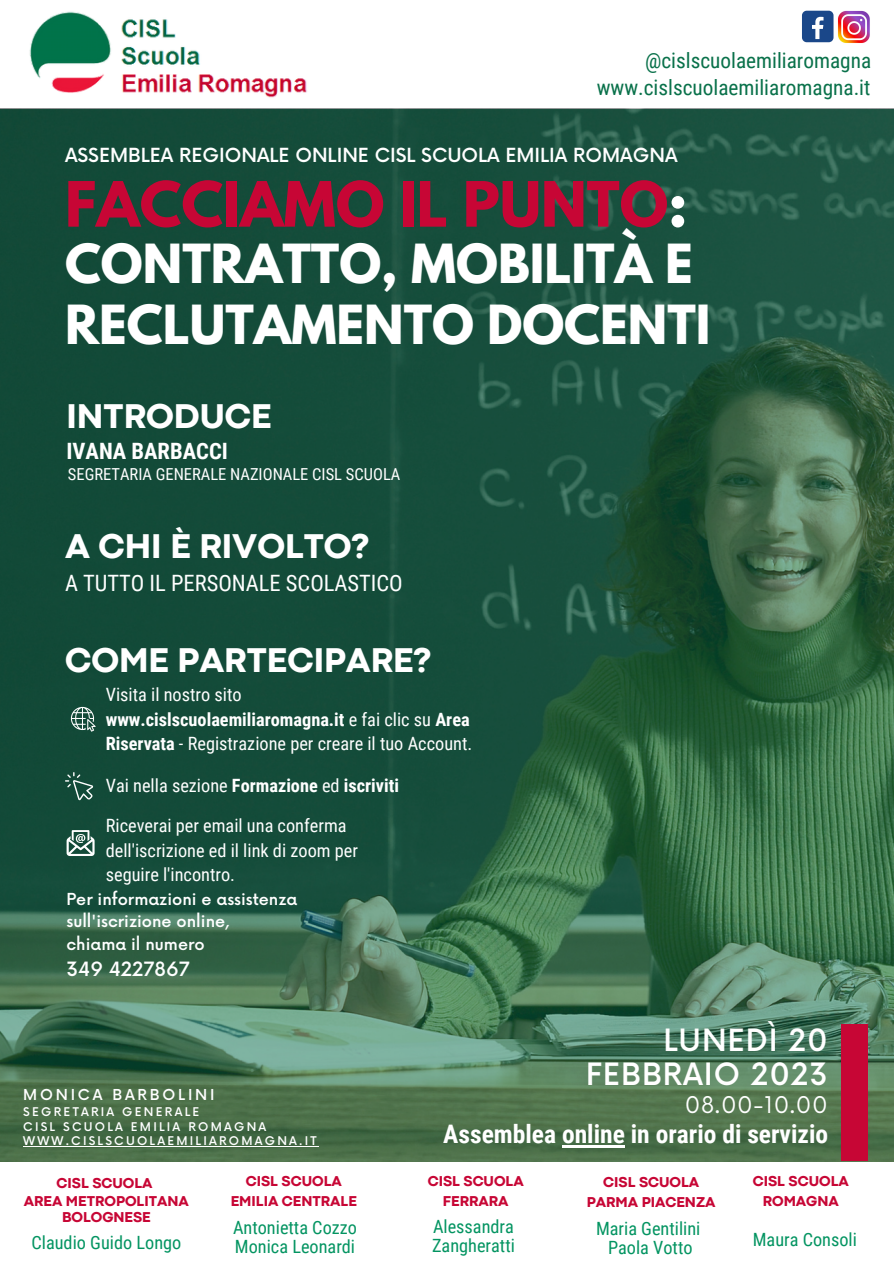
<style>
.page{position:relative;width:894px;height:1264px;background:#fff}
.page>*{position:absolute;margin:0;border:0;box-sizing:border-box;transform-origin:0 0}
.t1{font:700 55.35px "League Spartan";color:#c70635}
.t2{font:700 47.7px/60.8px "League Spartan";color:#fff}
.t3{font:800 35.85px "Codec Pro";color:#fff}
.t4{font:500 29.85px/33.8px "Now";letter-spacing:.03em;color:#fff;text-align:right}
.t5{font:700 25.5px "Roboto Condensed";color:#fff}
.t6{font:22.5px "Roboto Condensed";color:#fff}
.t7{font:700 22.5px "Roboto Condensed";color:#fff}
.t8{font:22.35px "Now";letter-spacing:.03em;color:#fff}
.t9{font:21.3px/27.3px "Roboto Condensed";color:#09714a;text-align:right}
.t10{font:500 19.2px "Now";color:#fff}
.t11{font:500 18.9px "Now";color:#fff}
.t12{font:18.3px/24.8px "Roboto Condensed";color:#fff}
.t13{font:18.3px/19.2px "Roboto Condensed";color:#039461}
.t14{font:16.5px "Roboto Condensed";color:#fff}
.t15{font:500 16.2px/22.5px "Now";color:#fff}
.t16{font:800 14.85px/20.2px "Codec Pro";color:#c70635;text-align:center}
.t17{font:500 14.7px "Now";letter-spacing:.19em;color:#fff}
.t18{font:500 11.7px/14.7px "Now";letter-spacing:.19em;color:#fff}
.s1{color:#fff}
.s2{font-weight:700}
</style>
<div class="page">
<img style="left:833px;top:10px;width:37px;height:33px">
<div style="left:801px;top:11px;width:32px;height:31px;background:#1a4789;border-radius:5px"></div>
<svg style="left:812px;top:17px;width:11px;height:22px"></svg>
<img style="left:29px;top:11px;width:278px;height:87px">
<img style="left:0;top:108px;width:893px;height:1053px">
<hr style="left:23px;top:1146px;width:296px;height:1px;background:#fff">
<hr style="left:562px;top:1145px;width:62px;height:2px;background:#fff">
<div style="left:841px;top:1024px;width:26px;height:136px;background:#c70635"></div>
<svg style="left:67px;top:830px;width:28px;height:26px"></svg>
<svg style="left:65px;top:772px;width:28px;height:28px"></svg>
<svg style="left:71px;top:707px;width:25px;height:24px"></svg>
<p class="t9" style="left:596px;top:47px;width:276px">@cislscuolaemiliaromagna www.cislscuolaemiliaromagna.it</p>
<p class="t11" style="left:65px;top:145px;width:614px">ASSEMBLEA REGIONALE ONLINE CISL SCUOLA EMILIA ROMAGNA</p>
<h1 class="t1" style="left:65px;top:177px;width:623px">FACCIAMO IL PUNTO<span class="s1">:</span></h1>
<h2 class="t2" style="left:65px;top:239px;width:647px">CONTRATTO, MOBILITÀ E<br>RECLUTAMENTO DOCENTI</h2>
<h3 class="t3" style="left:66px;top:403px;width:206px">INTRODUCE</h3>
<p class="t7" style="left:66px;top:438px;width:163px">IVANA BARBACCI</p>
<p class="t14" style="left:68px;top:465px;width:334px">SEGRETARIA GENERALE NAZIONALE CISL SCUOLA</p>
<h3 class="t3" style="left:65px;top:533px;width:305px">A CHI È RIVOLTO?</h3>
<p class="t6" style="left:65px;top:570px;width:339px">A TUTTO IL PERSONALE SCOLASTICO</p>
<h3 class="t3" style="left:65px;top:647px;width:367px">COME PARTECIPARE?</h3>
<p class="t12" style="left:106px;top:682px;width:368px">Visita il nostro sito <span class="s2">www.cislscuolaemiliaromagna.it</span> e fai clic su <span class="s2">Area<br>Riservata</span> - Registrazione per creare il tuo Account.</p>
<p class="t12" style="left:106px;top:765px;width:294px;line-height:40.2px">Vai nella sezione <span class="s2">Formazione</span> ed <span class="s2">iscriviti<br></span>Riceverai per email una conferma</p>
<p class="t12" style="left:106px;top:838px;width:254px">dell'iscrizione ed il link di zoom per seguire l'incontro.</p>
<p class="t15" style="left:66px;top:888px;width:232px">Per informazioni e assistenza sull'iscrizione online,<br>chiama il numero</p>
<p class="t10" style="left:66px;top:958px;width:125px">349 4227867</p>
<p class="t17" style="left:23px;top:1087px;width:193px">MONICA BARBOLINI</p>
<p class="t18" style="left:23px;top:1105px;width:295px">SEGRETARIA GENERALE<br>CISL SCUOLA EMILIA ROMAGNA<br>WWW.CISLSCUOLAEMILIAROMAGNA.IT</p>
<h3 class="t4" style="left:585px;top:1025px;width:243px">LUNEDÌ 20<br>FEBBRAIO 2023</h3>
<p class="t8" style="left:684px;top:1092px;width:144px">08.00-10.00</p>
<h3 class="t5" style="left:443px;top:1119px;width:386px">Assemblea online in orario di servizio</h3>
<p class="t16" style="left:24px;top:1174px;width:166px;line-height:18px">CISL SCUOLA<br>AREA METROPOLITANA</p>
<p class="t16" style="left:62px;top:1207px;width:90px">BOLOGNESE</p>
<p class="t13" style="left:31px;top:1232px;width:151px">Claudio Guido Longo</p>
<p class="t16" style="left:231px;top:1171px;width:127px">CISL SCUOLA<br>EMILIA CENTRALE</p>
<p class="t16" style="left:427px;top:1171px;width:97px">CISL SCUOLA<br>FERRARA</p>
<p class="t16" style="left:586px;top:1172px;width:130px">CISL SCUOLA<br>PARMA PIACENZA</p>
<p class="t13" style="left:233px;top:1218px;width:125px">Antonietta Cozzo<br>Monica Leonardi</p>
<p class="t13" style="left:432px;top:1217px;width:84px">Alessandra<br>Zangheratti</p>
<p class="t13" style="left:596px;top:1218px;width:106px;text-align:center">Maria Gentilini<br>Paola Votto</p>
<p class="t16" style="left:752px;top:1171px;width:97px">CISL SCUOLA<br>ROMAGNA</p>
<p class="t13" style="left:752px;top:1230px;width:106px">Maura Consoli</p>
</div>
